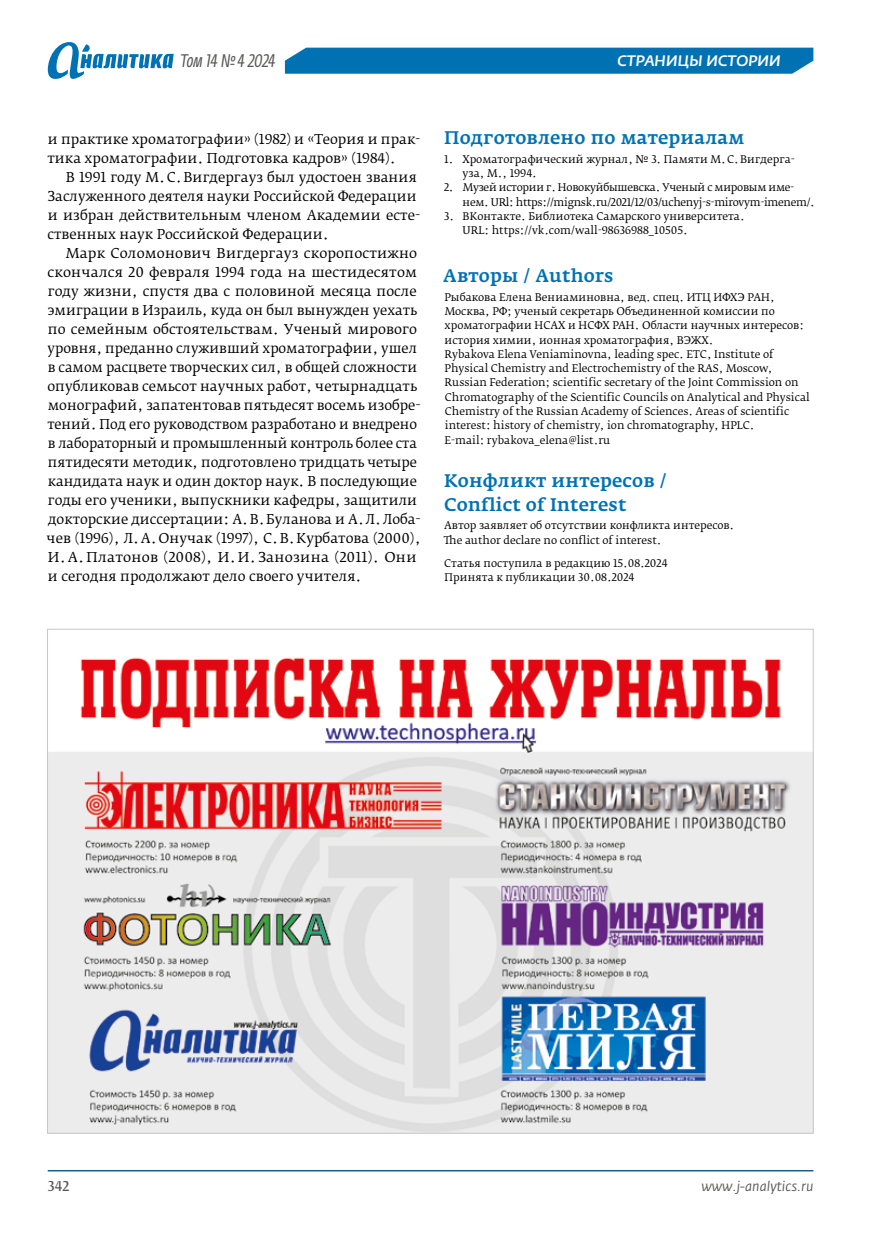
<style>
.page{position:relative;width:881px;height:1234px;background:#fff}
.page>*{position:absolute;margin:0;border:0;box-sizing:border-box;transform-origin:0 0}
.t1{font:500 18px/23.9px "Fedra Serif A Pro";letter-spacing:.01em;color:#0072b4}
.t2{font:italic 18px "Fedra Sans Cond Pro";color:#575756}
.t3{font:italic 500 15px "Fedra Sans Pro";letter-spacing:.01em;color:#fff}
.t4{font:13.5px/19px "Fedra Serif B Pro";color:#000}
.t5{font:italic 13.5px "Fedra Sans Pro";color:#575756}
.t6{font:13.5px "Fedra Serif B Pro";color:#575756}
.t7{font:10.5px/14.2px "Fedra Serif B Pro";color:#000}
.t8{font:10.5px/14.2px "Fedra Serif B Pro";letter-spacing:-.03em;color:#000}
</style>
<div class="page">
<hr style="left:48px;top:1169px;width:765px;height:2px;background:#1d5b89">
<div style="left:285px;top:48px;width:528px;height:26px;background:#0072b4"></div>
<svg style="left:48px;top:42px;width:126px;height:37px"></svg>
<img style="left:49px;top:657px;width:762px;height:474px">
<h1 class="t2" style="left:180px;top:50px;width:98px">Том 14 №4 2024</h1>
<p class="t3" style="left:617px;top:51px;width:164px">СТРАНИЦЫ ИСТОРИИ</p>
<p class="t4" style="left:47px;top:129px;width:374px">и практике хроматографии» (1982) и «Теория и прак&shy;тика хроматографии. Подготовка кадров» (1984).</p>
<p class="t4" style="left:47px;top:167px;width:374px;text-indent:18px">В 1991 году М.С.Вигдергауз был удостоен звания Заслуженного деятеля науки Российской Федерации и избран действительным членом Академии есте&shy;ственных наук Российской Федерации.</p>
<p class="t4" style="left:47px;top:243px;width:375px;text-indent:19px">Марк Соломонович Вигдергауз скоропостижно скончался 20 февраля 1994 года на шестидесятом году жизни, спустя два с половиной месяца после эмиграции в Израиль, куда он был вынужден уехать по семейным обстоятельствам. Ученый мирового уровня, преданно служивший хроматографии, ушел в самом расцвете творческих сил, в общей сложности опубликовав семьсот научных работ, четырнадцать монографий, запатентовав пятьдесят восемь изобре&shy;тений. Под его руководством разработано и внедрено в лабораторный и промышленный контроль более ста пятидесяти методик, подготовлено тридцать четыре кандидата наук и один доктор наук. В последующие годы его ученики, выпускники кафедры, защитили докторские диссертации: А.В.Буланова и А.Л.Лоба&shy;чев (1996), Л.А.Онучак (1997), С.В.Курбатова (2000), И. А. Платонов (2008), И. И. Занозина (2011). Они и сегодня продолжают дело своего учителя.</p>
<h1 class="t1" style="left:444px;top:126px;width:302px">Подготовлено по материалам</h1>
<p class="t7" style="left:462px;top:152px;width:334px;text-indent:-18px">1. Хроматографический журнал, № 3. Памяти М.С.Вигдерга&shy;уза, М., 1994.</p>
<p class="t8" style="left:462px;top:180px;width:353px;text-indent:-19px">2. Музей истории г. Новокуйбышевска. Ученый с мировым име&shy;нем. URl: https://mignsk.ru/2021/12/03/uchenyj-s-mirovym-imenem/.</p>
<p class="t7" style="left:462px;top:209px;width:283px;text-indent:-19px">3. ВКонтакте. Библиотека Самарского университета.<br>URL: https://vk.com/wall‑98636988_10505.</p>
<h1 class="t1" style="left:443px;top:264px;width:172px">Авторы / Authors</h1>
<p class="t7" style="left:444px;top:290px;width:366px">Рыбакова Елена Вениаминовна, вед. спец. ИТЦ ИФХЭ РАН, Москва, РФ; ученый секретарь Объединенной комиссии по хроматографии НСАХ и НСФХ РАН. Области научных интересов: история химии, ионная хроматография, ВЭЖХ.<br>Rybakova Elena Veniaminovna, leading spec. ETC, Institute of Physical Chemistry and Electrochemistry of the RAS, Moscow, Russian Federation; scientific secretary of the Joint Commission on Chromatography of the Scientific Councils on Analytical and Physical Chemistry of the Russian Academy of Sciences. Areas of scientific interest: history of chemistry, ion chromatography, HPLC.<br>E-mail: rybakova_elena@list.ru</p>
<h1 class="t1" style="left:444px;top:468px;width:224px">Конфликт интересов /<br>Conflict of Interest</h1>
<p class="t7" style="left:443px;top:518px;width:291px">Автор заявляет об отсутствии конфликта интересов.<br>The author declare no conflict of interest.</p>
<p class="t7" style="left:444px;top:556px;width:225px">Статья поступила в редакцию 15.08.2024<br>Принята к публикации 30.08.2024</p>
<p class="t6" style="left:48px;top:1176px;width:23px">342</p>
<p class="t5" style="left:701px;top:1177px;width:113px">www.j-analytics.ru</p>
</div>
